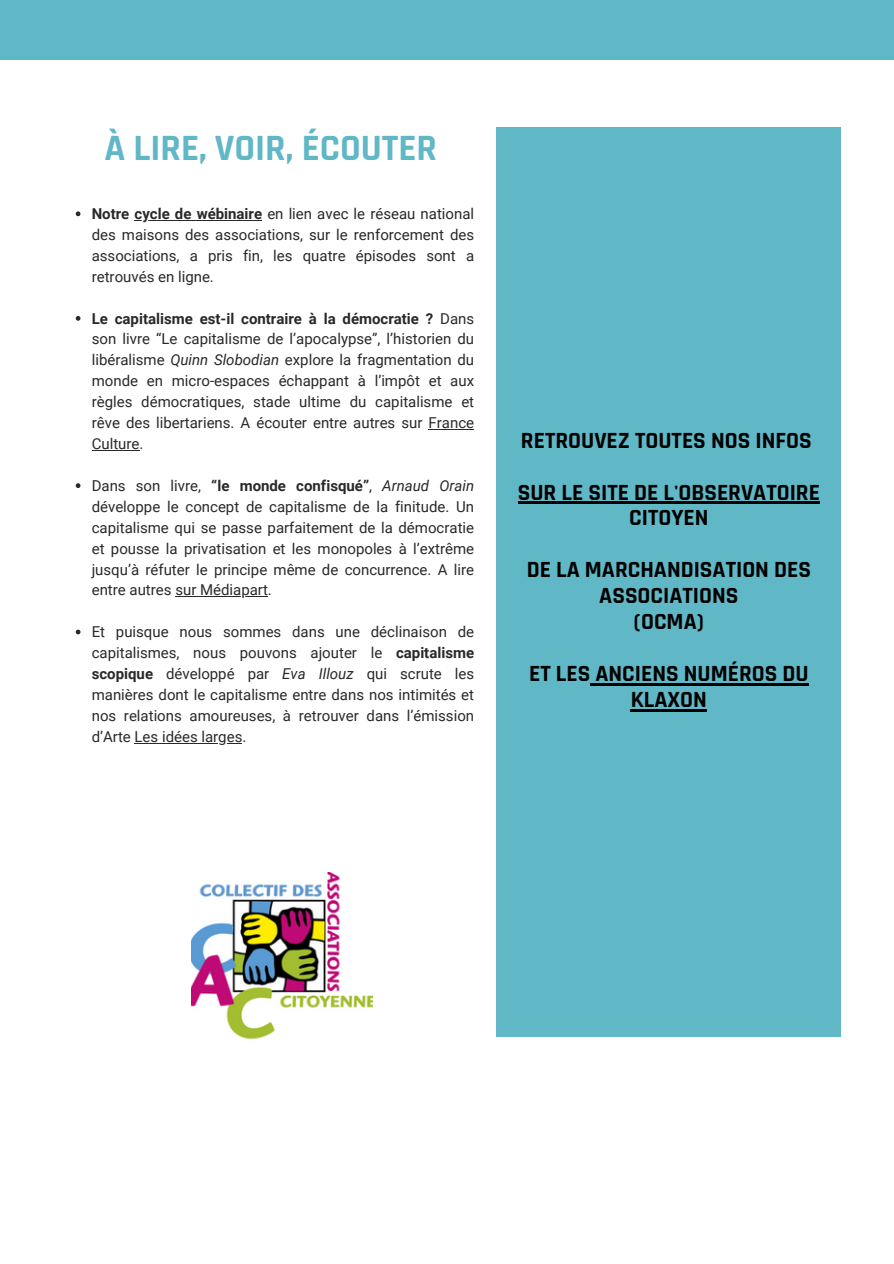
<style>
.page{position:relative;width:894px;height:1264px;background:#fff}
.page>*{position:absolute;margin:0;border:0;box-sizing:border-box;transform-origin:0 0}
.t1{font:700 37.5px "Rajdhani";color:#60b7c6}
.t2{font:700 23.4px/25.8px "Rajdhani";color:#000;text-align:center}
.t3{font:15px/20.9px "Roboto";color:#292929;text-align:justify}
.t4{font:700 15px "Roboto";color:#292929}
.s1{font-weight:700}
.s2{font-style:italic}
</style>
<div class="page">
<div style="left:0;top:0;width:893px;height:60px;background:#60b7c6"></div>
<svg style="left:76px;top:211px;width:4px;height:5px"></svg>
<hr style="left:134px;top:220px;width:128px;height:1px;background:#292929">
<svg style="left:76px;top:316px;width:4px;height:5px"></svg>
<hr style="left:428px;top:429px;width:46px;height:1px;background:#292929">
<hr style="left:92px;top:450px;width:47px;height:1px;background:#292929">
<svg style="left:76px;top:483px;width:4px;height:5px"></svg>
<hr style="left:175px;top:596px;width:93px;height:1px;background:#292929">
<svg style="left:76px;top:629px;width:4px;height:5px"></svg>
<hr style="left:134px;top:742px;width:108px;height:1px;background:#292929">
<img style="left:191px;top:872px;width:181px;height:168px">
<div style="left:496px;top:127px;width:344px;height:909px;background:#60b7c6"></div>
<hr style="left:517px;top:502px;width:39px;height:2px;background:#000">
<hr style="left:561px;top:502px;width:258px;height:2px;background:#000">
<hr style="left:590px;top:683px;width:218px;height:2px;background:#000">
<hr style="left:630px;top:709px;width:76px;height:2px;background:#000">
<p class="t1" style="left:104px;top:125px;width:334px">À LIRE, VOIR, ÉCOUTER</p>
<p class="t3" style="left:92px;top:203px;width:384px"><span class="s1">Notre cycle de wébinaire</span> en lien avec le réseau national</p>
<h1 class="t3" style="left:92px;top:224px;width:384px">des maisons des associations, sur le renforcement des associations, a pris fin, les quatre épisodes sont a retrouvés en ligne.</h1>
<h1 class="t4" style="left:92px;top:310px;width:343px">Le capitalisme est-il contraire à la démocratie ?</h1>
<p class="t3" style="left:92px;top:308px;width:384px;text-indent:348px">Dans son livre “Le capitalisme de l’apocalypse”, l’historien du libéralisme <span class="s2">Quinn Slobodian</span> explore la fragmentation du monde en micro-espaces échappant à l’impôt et aux règles démocratiques, stade ultime du capitalisme et rêve des libertariens. A écouter entre autres sur France Culture.</p>
<p class="t3" style="left:92px;top:475px;width:111px">Dans son livre,</p>
<p class="t3" style="left:92px;top:475px;width:384px;text-indent:119px"><span class="s1">“le monde confisqué”</span>, <span class="s2">Arnaud Orain </span>développe le concept de capitalisme de la finitude. Un capitalisme qui se passe parfaitement de la démocratie et pousse la privatisation et les monopoles à l’extrême jusqu’à réfuter le principe même de concurrence. A lire entre autres sur Médiapart.</p>
<p class="t3" style="left:92px;top:621px;width:384px">Et puisque nous sommes dans une déclinaison de capitalismes, nous pouvons ajouter le <span class="s1">capitalisme scopique</span> développé par <span class="s2">Eva Illouz</span> qui scrute les manières dont le capitalisme entre dans nos intimités et nos relations amoureuses, à retrouver dans l’émission</p>
<p class="t3" style="left:92px;top:726px;width:156px">d’Arte Les idées larges.</p>
<h2 class="t2" style="left:521px;top:428px;width:292px">RETROUVEZ TOUTES NOS INFOS</h2>
<h2 class="t2" style="left:517px;top:480px;width:304px">SUR LE SITE DE L'OBSERVATOIRE<br>CITOYEN</h2>
<h2 class="t2" style="left:526px;top:557px;width:285px">DE LA MARCHANDISATION DES<br>ASSOCIATIONS<br>(OCMA)</h2>
<h2 class="t2" style="left:529px;top:661px;width:281px">ET LES ANCIENS NUMÉROS DU<br>KLAXON</h2>
</div>
